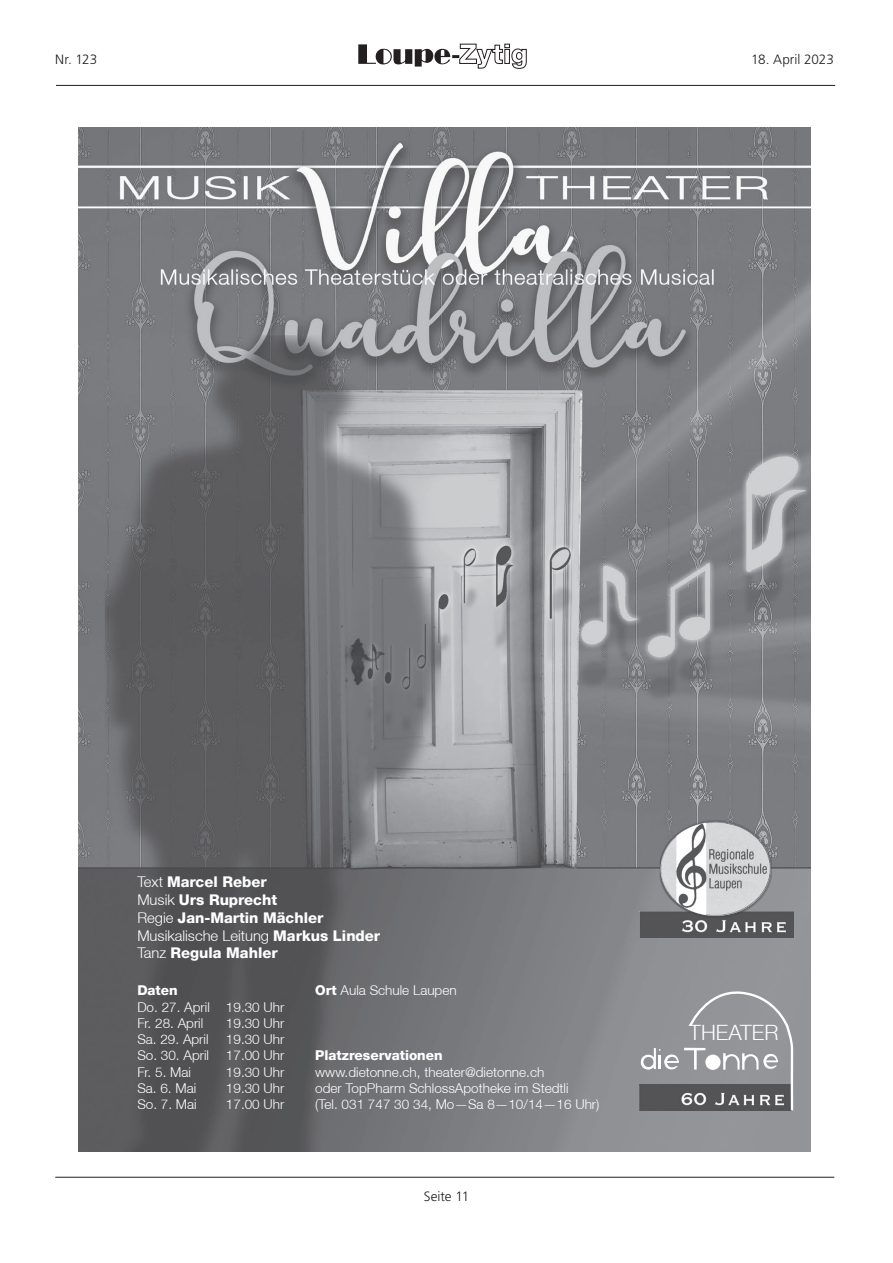
<style>
.page{position:relative;width:893px;height:1263px;background:#fff}
.page>*{position:absolute;margin:0;border:0;box-sizing:border-box;transform-origin:0 0}
.t1{font:300 21.15px "Helvetica Neue";color:#fff}
.t2{font:800 14.7px/17.7px "Helvetica Neue";color:#fff}
.t3{font:300 13.5px/16.2px "Helvetica Neue";color:#fff}
.t4{font:300 13.5px "Frutiger LT Std";letter-spacing:-.005em;color:#231f20}
.t5{font:800 13.5px "Helvetica Neue";color:#fff}
.s1{font-weight:300}
.s2{font-weight:800}
</style>
<div class="page">
<hr style="left:56px;top:85px;width:779px;height:1px;background:#231f20">
<svg style="left:358px;top:43px;width:169px;height:26px"></svg>
<hr style="left:55px;top:1177px;width:779px;height:1px;background:#231f20">
<img style="left:78px;top:128px;width:733px;height:1024px">
<svg style="left:641px;top:990px;width:152px;height:120px;background:#8e8f92"></svg>
<img style="left:639px;top:912px;width:154px;height:26px">
<img style="left:660px;top:820px;width:113px;height:101px">
<p class="t4" style="left:55px;top:52px;width:43px">Nr. 123</p>
<p class="t4" style="left:751px;top:52px;width:84px">18. April 2023</p>
<p class="t2" style="left:137px;top:873px;width:244px"><span class="s1">Text</span> Marcel Reber<br><span class="s1">Musik</span> Urs Ruprecht<br><span class="s1">Regie</span> Jan-Martin Mächler<br><span class="s1">Musikalische Leitung</span> Markus Linder<br><span class="s1">Tanz</span> Regula Mahler</p>
<p class="t5" style="left:137px;top:982px;width:42px">Daten</p>
<p class="t3" style="left:137px;top:998px;width:149px">Do. 27. April 19.30 Uhr<br>Fr. 28. April</p>
<p class="t3" style="left:315px;top:982px;width:143px"><span class="s2">Ort</span> Aula Schule Laupen</p>
<p class="t3" style="left:226px;top:1015px;width:60px">19.30 Uhr</p>
<p class="t3" style="left:137px;top:1031px;width:73px">Sa. 29. April</p>
<p class="t3" style="left:137px;top:1031px;width:149px;text-align:justify;text-indent:89px">19.30 Uhr So. 30. April 17.00 Uhr Fr. 5. Mai</p>
<p class="t3" style="left:226px;top:1063px;width:60px">19.30 Uhr</p>
<p class="t3" style="left:137px;top:1080px;width:60px">Sa. 6. Mai</p>
<p class="t3" style="left:226px;top:1080px;width:60px">19.30 Uhr</p>
<p class="t3" style="left:137px;top:1096px;width:61px">So. 7. Mai</p>
<p class="t3" style="left:226px;top:1096px;width:60px">17.00 Uhr</p>
<p class="t5" style="left:315px;top:1047px;width:129px">Platzreservationen</p>
<p class="t3" style="left:315px;top:1063px;width:286px">www.dietonne.ch, theater@dietonne.ch<br>oder TopPharm SchlossApotheke im Stedtli<br>(Tel. 031 747 30 34, Mo—Sa 8—10/14—16 Uhr)</p>
<p class="t4" style="left:424px;top:1188px;width:47px">Seite 11</p>
<h1 class="t1" style="left:689px;top:1020px;width:91px">THEATER</h1>
</div>
